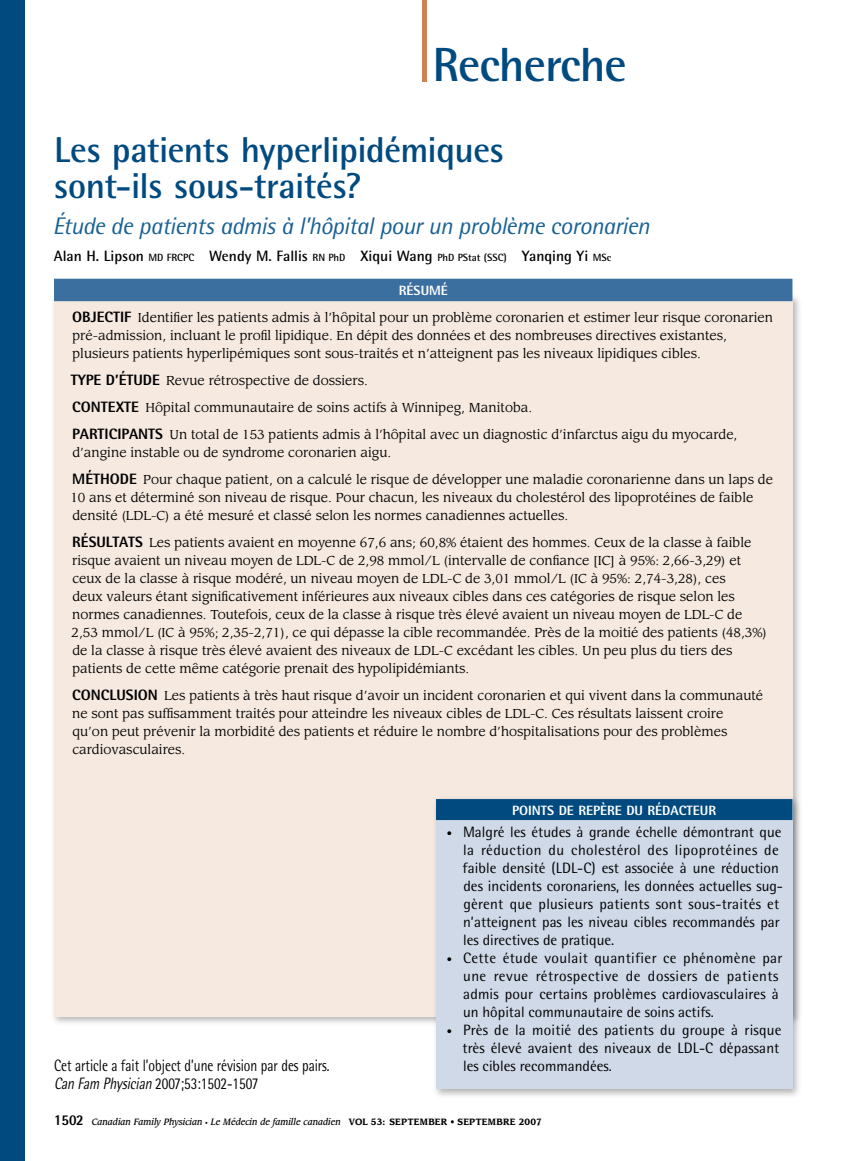
<style>
.page{position:relative;width:851px;height:1161px;background:#fff}
.page>*{position:absolute;margin:0;border:0;box-sizing:border-box;transform-origin:0 0}
.t1{font:700 48px "Rotis Semi Sans Std";letter-spacing:-.02em;color:#004a80}
.t2{font:700 36px/36px "Rotis Semi Sans Std";letter-spacing:-.015em;color:#004a80}
.t3{font:italic 24px "Rotis Semi Sans Std";letter-spacing:-.02em;color:#186194}
.t4{font:16.5px "Rotis Semi Sans Std";color:#000;scale:.8 1}
.t5{font:15px/18px "Rotis Semi Sans Std";letter-spacing:.005em;color:#000}
.t6{font:700 15px "Rotis Semi Sans Std";color:#000}
.t7{font:800 13.5px "Rotis Semi Sans Std";color:#fff}
.t8{font:12.75px/18px "Leawood Std";color:#000}
.t9{font:italic 500 9px "Leawood Std";color:#000;scale:.9 1}
.s1{font-size:10.5px}
.s2{font-family:"Rotis Semi Sans Std";font-weight:800;font-size:15px}
.s3{font-style:italic}
.s4{font-family:"Rotis Semi Sans Std";font-weight:800;font-style:normal;font-size:15px}
.s5{font-style:normal;font-size:6px}
.s6{font-weight:700;font-style:normal}
</style>
<div class="page">
<div style="left:0;top:0;width:24px;height:1161px;background:#004a80"></div>
<div style="left:50px;top:292px;width:753px;height:736px;background:#000;opacity:.3"></div>
<div style="left:54px;top:297px;width:738px;height:720px;background:#f5e9e0"></div>
<div style="left:54px;top:279px;width:738px;height:22px;background:#3a6f9f"></div>
<div style="left:431px;top:795px;width:372px;height:304px;background:#000;opacity:.3"></div>
<div style="left:436px;top:801px;width:356px;height:288px;background:#d0d9e8"></div>
<div style="left:436px;top:799px;width:356px;height:21px;background:#004a80"></div>
<hr style="left:422px;top:0;width:4px;height:82px;background:#cb8354">
<h1 class="t1" style="left:432px;top:36px;width:196px">Recherche</h1>
<h2 class="t2" style="left:54px;top:131px;width:452px">Les patients hyperlipidémiques sont-ils sous-traités?</h2>
<h3 class="t3" style="left:53px;top:211px;width:598px">Étude de patients admis à l’hôpital pour un problème coronarien</h3>
<p class="t6" style="left:54px;top:247px;width:559px">Alan H. Lipson <span class="s1">MD FRCPC</span> Wendy M. Fallis <span class="s1">RN PhD</span> Xiqui Wang <span class="s1">PhD PStat (SSC)</span> Yanqing Yi <span class="s1">MSc</span></p>
<p class="t7" style="left:399px;top:282px;width:51px">RÉSUMÉ</p>
<p class="t8" style="left:72px;top:309px;width:702px"><span class="s2">OBJECTIF</span> Identifier les patients admis à l’hôpital pour un problème coronarien et estimer leur risque coronarien pré-admission, incluant le profil lipidique. En dépit des données et des nombreuses directives existantes, plusieurs patients hyperlipémiques sont sous-traités et n’atteignent pas les niveaux lipidiques cibles.</p>
<p class="t8" style="left:71px;top:367px;width:668px;line-height:27px"><span class="s2">TYPE D’ÉTUDE</span> Revue rétrospective de dossiers.<br><span class="s2">CONTEXTE</span> Hôpital communautaire de soins actifs à Winnipeg, Manitoba.<br><span class="s2">PARTICIPANTS</span> Un total de 153 patients admis à l’hôpital avec un diagnostic d’infarctus aigu du myocarde,</p>
<p class="t8" style="left:72px;top:439px;width:702px;line-height:27px">d’angine instable ou de syndrome coronarien aigu.<br><span class="s2">MÉTHODE</span> Pour chaque patient, on a calculé le risque de développer une maladie coronarienne dans un laps de</p>
<p class="t8" style="left:70px;top:489px;width:684px">10 ans et déterminé son niveau de risque. Pour chacun, les niveaux du cholestérol des lipoprotéines de faible densité (LDL-C) a été mesuré et classé selon les normes canadiennes actuelles.</p>
<p class="t8" style="left:71px;top:534px;width:697px"><span class="s2">RÉSU LTATS</span> Les patients avaient en moyenne 67,6 ans; 60,8% étaient des hommes. Ceux de la classe à faible risque avaient un niveau moyen de LDL-C de 2,98 mmol/L (intervalle de confiance [IC] à 95%: 2,66-3,29) et ceux de la classe à risque modéré, un niveau moyen de LDL-C de 3,01 mmol/L (IC à 95%: 2,74-3,28), ces<br>deux valeurs étant significativement inférieures aux niveaux cibles dans ces catégories de risque selon les normes canadiennes. Toutefois, ceux de la classe à risque très élevé avaient un niveau moyen de LDL-C de 2,53 mmol/L (IC à 95%; 2,35-2,71), ce qui dépasse la cible recommandée. Près de la moitié des patients (48,3%) de la classe à risque très élevé avaient des niveaux de LDL-C excédant les cibles. Un peu plus du tiers des patients de cette même catégorie prenait des hypolipidémiants.</p>
<p class="t8" style="left:72px;top:687px;width:692px"><span class="s2">CONCLUSION</span> Les patients à très haut risque d’avoir un incident coronarien et qui vivent dans la communauté ne sont pas suffisamment traités pour atteindre les niveaux cibles de LDL-C. Ces résultats laissent croire<br>qu’on peut prévenir la morbidité des patients et réduire le nombre d’hospitalisations pour des problèmes cardiovasculaires.</p>
<p class="t7" style="left:512px;top:802px;width:15px">POINT</p>
<p class="t7" style="left:547px;top:802px;width:124px">S DE REPÈRE DU RÉDACTE</p>
<p class="t7" style="left:699px;top:802px;width:16px">UR</p>
<p class="t5" style="left:462px;top:823px;width:322px;text-indent:-16px"><span class="s1">•</span> Malgré les études à grande échelle démontrant que la réduction du cholestérol des lipoprotéines de faible densité (LDL-C) est associée à une réduction des incidents coronariens, les données actuelles sug&shy;gèrent que plusieurs patients sont sous-traités et n’atteignent pas les niveau cibles recommandés par les directives de pratique.</p>
<p class="t5" style="left:463px;top:949px;width:321px;text-indent:-16px"><span class="s1">•</span> Cette étude voulait quantifier ce phénomène par une revue rétrospective de dossiers de patients admis pour certains problèmes cardiovasculaires à un hôpital communautaire de soins actifs.</p>
<p class="t5" style="left:446px;top:1021px;width:336px;text-align:right"><span class="s1">•</span> Près de la moitié des patients du groupe à risque très élevé avaient des niveaux de LDL-C dépassant</p>
<p class="t4" style="left:54px;top:1056px;width:346px">Cet article a fait l’object d’une révision par des pairs.</p>
<p class="t5" style="left:463px;top:1057px;width:150px">les cibles recommandées.</p>
<p class="t4" style="left:54px;top:1074px;width:257px"><span class="s3">CanFamPhysician</span>2007;53:1502-1507</p>
<p class="t9" style="left:54px;top:1116px;width:543px"><span class="s4">1502</span> Canadian Family Physician <span class="s5">•</span> Le Médecin de famille canadien <span class="s6">VOL 53: SEPTEMBER • SEPTEMBRE 2007</span></p>
</div>
